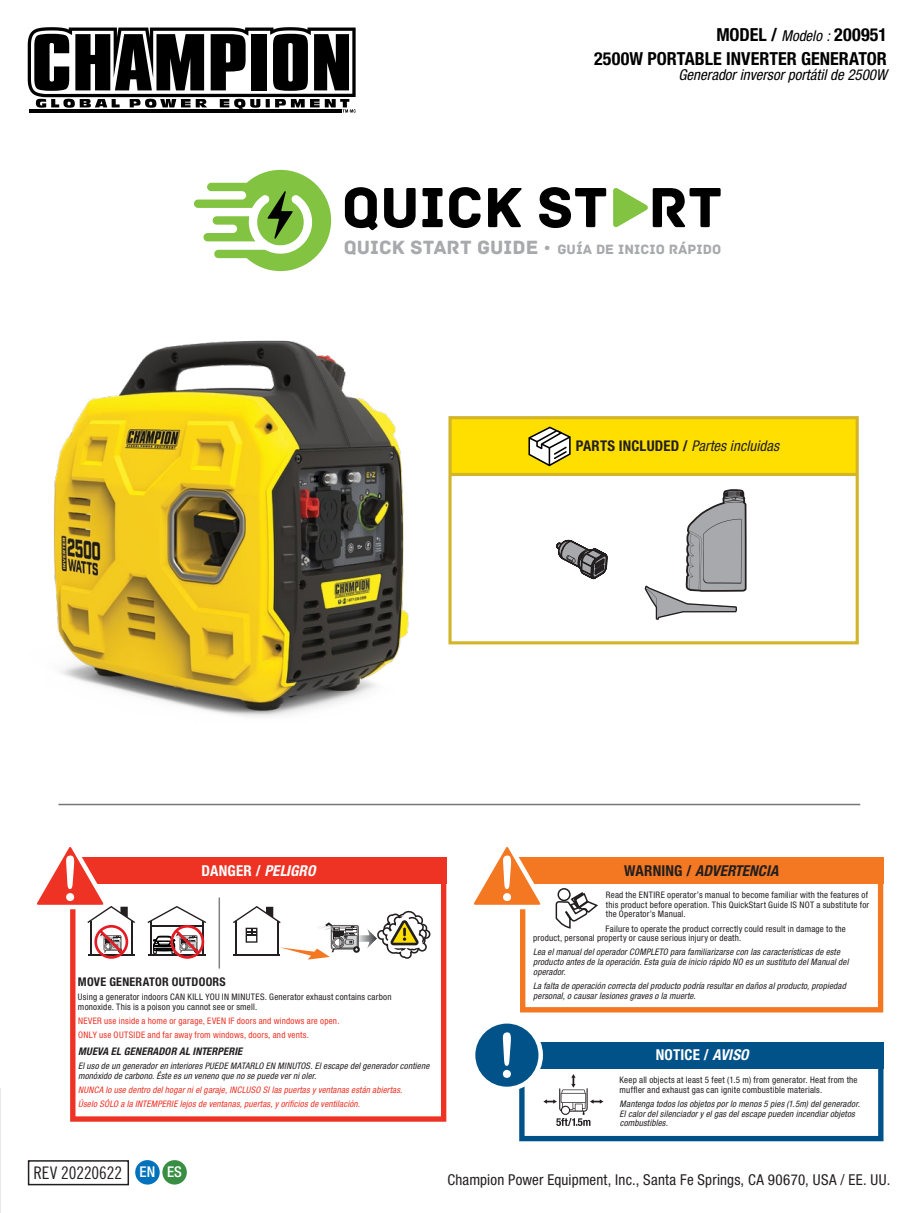
<style>
.page{position:relative;width:916px;height:1213px;background:#fff}
.page>*{position:absolute;margin:0;border:0;box-sizing:border-box;transform-origin:0 0}
.t1{font:59.55px "Archive";color:#000}
.t2{font:700 condensed 18px/23.1px "Helvetica Neue LT Std";color:#000;text-align:right}
.t3{font:17.4px "Trade Gothic Cond Eighteen";letter-spacing:-.005em;color:#231f20}
.t4{font:condensed 15px "Helvetica Neue LT Std";letter-spacing:.01em;color:#231f20}
.t5{font:italic condensed 15px "Helvetica Neue LT Std";color:#000}
.t6{font:700 condensed 15px "Helvetica Neue LT Std";letter-spacing:.015em;color:#fff}
.t7{font:italic 700 condensed 15px "Helvetica Neue LT Std";color:#231f20}
.t8{font:500 condensed 14.85px "Helvetica Neue LT Std";color:#fff}
.t9{font:italic condensed 14.7px "Helvetica Neue LT Std";letter-spacing:.005em;color:#231f20}
.t10{font:14.1px "Archive";color:#a7a9ac}
.t11{font:700 condensed 12px "Helvetica Neue LT Std";letter-spacing:.02em;color:#231f20}
.t12{font:italic 700 condensed 10.5px "Helvetica Neue LT Std";letter-spacing:.02em;color:#231f20}
.t13{font:italic condensed 9px/9.8px "Helvetica Neue LT Std";letter-spacing:.02em;color:#231f20}
.t14{font:condensed 9px/9.8px "Helvetica Neue LT Std";letter-spacing:.025em;color:#231f20}
.t15{font:italic condensed 9px/14.2px "Helvetica Neue LT Std";letter-spacing:.02em;color:#ee3124}
.t16{font:condensed 9px/14.2px "Helvetica Neue LT Std";letter-spacing:.025em;color:#ee3124}
.s1{font-weight:400;font-style:italic;font-size:15px}
.s2{font-size:20.1px}
.s3{font-size:17.1px}
.s4{font-weight:700;font-style:normal}
.s5{font-style:italic}
.s6{font-family:"Helvetica Neue LT Std";font-weight:500;font-stretch:condensed;font-size:14.85px;color:#fff}
.s7{font-style:normal}
</style>
<div class="page">
<img style="left:54px;top:340px;width:355px;height:377px">
<div style="left:450px;top:418px;width:406px;height:56px;background:#fedf00"></div>
<hr style="left:58px;top:804px;width:801px;height:1px;background:#767676">
<svg style="left:28px;top:27px;width:327px;height:86px"></svg>
<svg style="left:613px;top:188px;width:35px;height:40px"></svg>
<svg style="left:194px;top:170px;width:137px;height:101px"></svg>
<div style="left:28px;top:1160px;width:101px;height:25px;border:2px solid #231f20"></div>
<div style="left:135px;top:1160px;width:25px;height:24px;background:#0072bc;border-radius:50%"></div>
<div style="left:162px;top:1160px;width:25px;height:24px;background:#388f43;border-radius:50%"></div>
<svg style="left:528px;top:426px;width:43px;height:41px"></svg>
<hr style="left:450px;top:473px;width:406px;height:3px;background:#d2b52a">
<div style="left:448px;top:416px;width:410px;height:228px;border:3px solid #d2b52a"></div>
<svg style="left:644px;top:489px;width:103px;height:131px"></svg>
<svg style="left:519px;top:1068px;width:364px;height:73px"></svg>
<svg style="left:70px;top:884px;width:376px;height:238px"></svg>
<svg style="left:147px;top:906px;width:59px;height:53px"></svg>
<svg style="left:367px;top:908px;width:64px;height:52px"></svg>
<svg style="left:233px;top:906px;width:127px;height:53px"></svg>
<hr style="left:218px;top:897px;width:2px;height:71px;background:#808285">
<div style="left:70px;top:857px;width:376px;height:27px;background:#ee3224"></div>
<svg style="left:37px;top:847px;width:98px;height:112px"></svg>
<svg style="left:520px;top:884px;width:362px;height:128px"></svg>
<div style="left:507px;top:857px;width:375px;height:27px;background:#f47721"></div>
<div style="left:519px;top:1042px;width:364px;height:26px;background:#005289"></div>
<svg style="left:473px;top:847px;width:75px;height:65px"></svg>
<div style="left:557px;top:888px;width:13px;height:13px;border:2px solid #231f20;border-radius:50%"></div>
<svg style="left:554px;top:891px;width:45px;height:38px"></svg>
<div style="left:473px;top:1021px;width:67px;height:68px;background:#005289;border-radius:50%"></div>
<div style="left:470px;top:1019px;width:72px;height:72px;border:4px solid #fff;border-radius:50%"></div>
<svg style="left:502px;top:1032px;width:8px;height:46px"></svg>
<svg style="left:556px;top:539px;width:52px;height:41px"></svg>
<hr style="left:0;top:1px;width:1px;height:79px;background:#ffdf00">
<hr style="left:0;top:1088px;width:1px;height:124px;background:#e8e7e9">
<h2 class="t2" style="left:594px;top:23px;width:294px">MODEL / <span class="s1">Modelo :</span> 200951<br>2500W PORTABLE INVERTER GENERATOR</h2>
<h3 class="t5" style="left:678px;top:66px;width:210px">Generador inversor portátil de 2500W</h3>
<h1 class="t1" style="left:341px;top:172px;width:382px">QUICK ST RT</h1>
<h3 class="t10" style="left:343px;top:241px;width:379px"><span class="s2">QUICK START GUIDE</span> <span class="s3">•</span> GUÍA DE INICIO RÁPIDO</h3>
<h3 class="t9" style="left:575px;top:437px;width:205px"><span class="s4">PARTS INCLUDED /</span> Partes incluidas</h3>
<h3 class="t6" style="left:201px;top:861px;width:115px">DANGER / <span class="s5">PELIGRO</span></h3>
<h3 class="t11" style="left:78px;top:974px;width:149px">MOVE GENERATOR OUTDOORS</h3>
<p class="t14" style="left:78px;top:992px;width:315px">Using a generator indoors CAN KILL YOU IN MINUTES. Generator exhaust contains carbon monoxide. This is a poison you cannot see or smell.</p>
<p class="t16" style="left:78px;top:1013px;width:263px">NEVER use inside a home or garage, EVEN IF doors and windows are open.<br>ONLY use OUTSIDE and far away from windows, doors, and vents.</p>
<p class="t12" style="left:78px;top:1044px;width:166px">MUEVA EL GENERADOR AL INTERPERIE</p>
<p class="t13" style="left:78px;top:1061px;width:352px">El uso de un generador en interiores PUEDE MATARLO EN MINUTOS. El escape del generador contiene monóxido de carbono. Éste es un veneno que no se puede ver ni oler.</p>
<p class="t15" style="left:78px;top:1083px;width:325px">NUNCA lo use dentro del hogar ni el garaje, INCLUSO SI las puertas y ventanas están abiertas.<br>Úselo SÓLO a la INTEMPERIE lejos de ventanas, puertas, y orificios de ventilación.</p>
<h3 class="t3" style="left:33px;top:1163px;width:123px">REV 20220622 <span class="s6">EN</span></h3>
<h3 class="t8" style="left:167px;top:1163px;width:16px">ES</h3>
<h3 class="t7" style="left:624px;top:861px;width:155px"><span class="s7">WARNING /</span> ADVERTENCIA</h3>
<p class="t14" style="left:605px;top:889px;width:265px">Read the ENTIRE operator’s manual to become familiar with the features of this product before operation. This QuickStart Guide IS NOT a substitute for the Operator’s Manual.</p>
<p class="t14" style="left:533px;top:923px;width:314px;text-indent:72px">Failure to operate the product correctly could result in damage to the product, personal property or cause serious injury or death.</p>
<p class="t13" style="left:533px;top:947px;width:317px">Lea el manual del operador COMPLETO para familiarizarse con las características de este producto antes de la operación. Esta guía de inicio rápido NO es un sustituto del Manual del operador.</p>
<p class="t13" style="left:533px;top:981px;width:314px">La falta de operación correcta del producto podría resultar en daños al producto, propiedad personal, o causar lesiones graves o la muerte.</p>
<h3 class="t6" style="left:655px;top:1046px;width:94px">NOTICE / <span class="s5">AVISO</span></h3>
<p class="t14" style="left:619px;top:1075px;width:239px">Keep all objects at least 5 feet (1.5 m) from generator. Heat from the muffler and exhaust gas can ignite combustible materials.</p>
<p class="t13" style="left:619px;top:1099px;width:242px">Mantenga todos los objetos por lo menos 5 pies (1.5m) del generador.<br>El calor del silenciador y el gas del escape pueden incendiar objetos combustibles.</p>
<h3 class="t4" style="left:447px;top:1171px;width:444px">Champion Power Equipment, Inc., Santa Fe Springs, CA 90670, USA / EE. UU.</h3>
</div>
